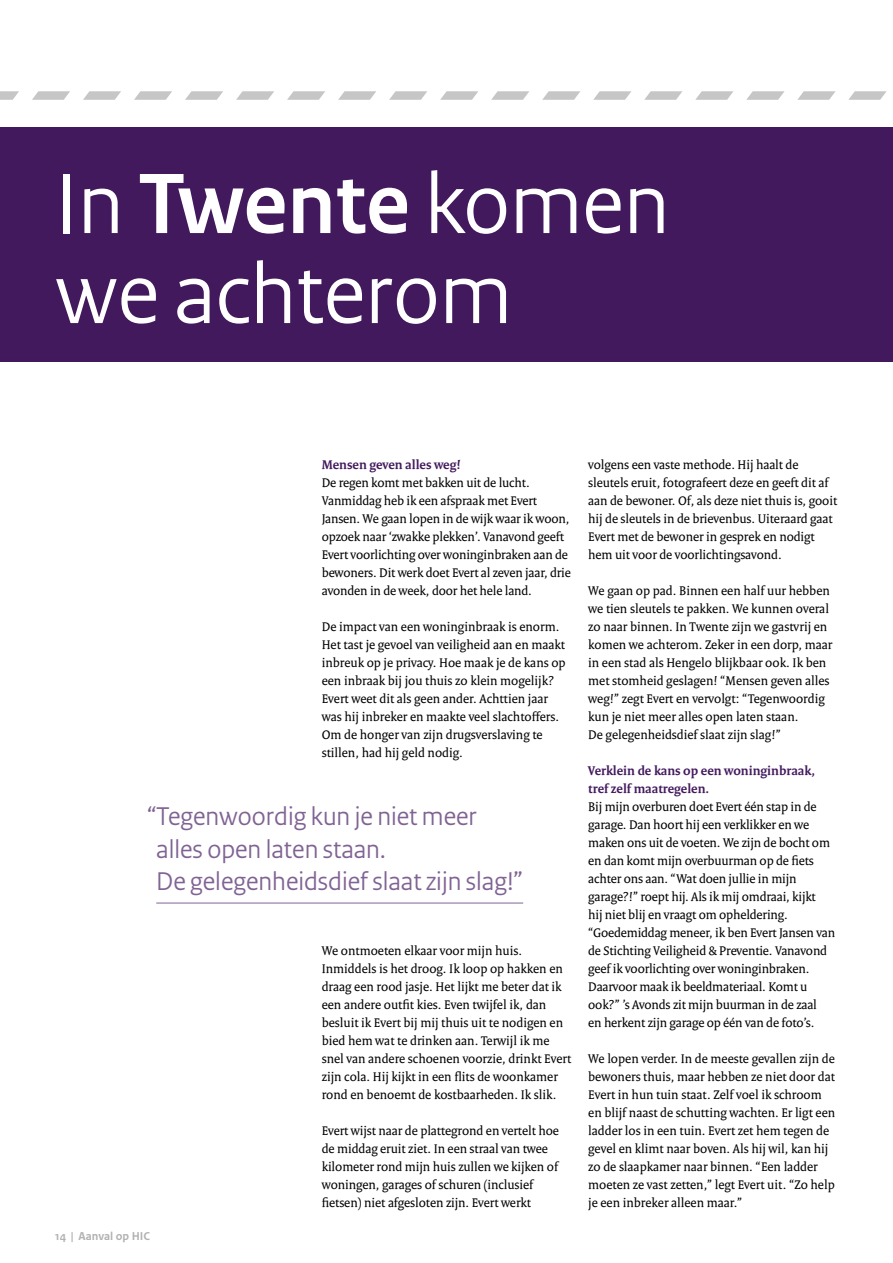
<style>
.page{position:relative;width:893px;height:1263px;background:#fff}
.page>*{position:absolute;margin:0;border:0;box-sizing:border-box;transform-origin:0 0}
._01_RO_basis_voor_ko{font:90px/90px "Rijksoverheid Sans Heading";color:#fff}
.t1{font:27px/32.4px "Rijksoverheid Sans Heading";color:#806393}
._04_RO_basis_voor_br{font:13.5px/18px "Rijksoverheid Serif";color:#000}
._02_RO_basis_voor_al{font:700 13.5px/18px "Rijksoverheid Serif";color:#43195d}
.t2{font:700 12px "Rijksoverheid Sans Text";color:#b2b2b2}
.s1{font-weight:700}
</style>
<div class="page">
<svg style="left:0;top:91px;width:19px;height:9px"></svg>
<svg style="left:32px;top:91px;width:38px;height:9px"></svg>
<svg style="left:83px;top:91px;width:38px;height:9px"></svg>
<svg style="left:134px;top:91px;width:38px;height:9px"></svg>
<svg style="left:185px;top:91px;width:38px;height:9px"></svg>
<svg style="left:236px;top:91px;width:38px;height:9px"></svg>
<svg style="left:287px;top:91px;width:38px;height:9px"></svg>
<svg style="left:338px;top:91px;width:38px;height:9px"></svg>
<svg style="left:389px;top:91px;width:38px;height:9px"></svg>
<svg style="left:440px;top:91px;width:38px;height:9px"></svg>
<svg style="left:491px;top:91px;width:38px;height:9px"></svg>
<svg style="left:542px;top:91px;width:38px;height:9px"></svg>
<svg style="left:593px;top:91px;width:38px;height:9px"></svg>
<svg style="left:644px;top:91px;width:38px;height:9px"></svg>
<svg style="left:695px;top:91px;width:38px;height:9px"></svg>
<svg style="left:746px;top:91px;width:38px;height:9px"></svg>
<svg style="left:797px;top:91px;width:39px;height:9px"></svg>
<svg style="left:848px;top:91px;width:39px;height:9px"></svg>
<hr style="left:156px;top:903px;width:367px;height:1px;background:#806393">
<div style="left:0;top:127px;width:893px;height:234px;background:#43195d"></div>
<p class="_01_RO_basis_voor_ko" style="left:55px;top:160px;width:616px">In <span class="s1">Twente</span> komen we achterom</p>
<p class="_02_RO_basis_voor_al" style="left:322px;top:456px;width:141px">Mensen geven alles weg!</p>
<p class="_04_RO_basis_voor_br" style="left:322px;top:474px;width:251px">De regen komt met bakken uit de lucht.<br>Vanmiddag heb ik een afspraak met Evert Jansen. We gaan lopen in de wijk waar ik woon, opzoek naar ‘zwakke plekken’. Vanavond geeft Evert voorlichting over woninginbraken aan de bewoners. Dit werk doet Evert al zeven jaar, drie avonden in de week, door het hele land.</p>
<p class="_04_RO_basis_voor_br" style="left:322px;top:618px;width:245px">De impact van een woninginbraak is enorm.<br>Het tast je gevoel van veiligheid aan en maakt inbreuk op je privacy. Hoe maak je de kans op een inbraak bij jou thuis zo klein mogelijk?<br>Evert weet dit als geen ander. Achttien jaar was hij inbreker en maakte veel slachtoffers.<br>Om de honger van zijn drugsverslaving te stillen, had hij geld nodig.</p>
<p class="t1" style="left:156px;top:800px;width:368px;text-indent:-10px">“Tegenwoordig kun je niet meer alles open laten staan.<br>De gelegenheidsdief slaat zijn slag!”</p>
<p class="t2" style="left:55px;top:1229px;width:96px">14 | Aanval op HIC</p>
<p class="_04_RO_basis_voor_br" style="left:322px;top:942px;width:251px">We ontmoeten elkaar voor mijn huis.<br>Inmiddels is het droog. Ik loop op hakken en draag een rood jasje. Het lijkt me beter dat ik een andere outfit kies. Even twijfel ik, dan besluit ik Evert bij mij thuis uit te nodigen en bied hem wat te drinken aan. Terwijl ik me snel van andere schoenen voorzie, drinkt Evert zijn cola. Hij kijkt in een flits de woonkamer rond en benoemt de kostbaarheden. Ik slik.</p>
<p class="_04_RO_basis_voor_br" style="left:322px;top:1122px;width:239px">Evert wijst naar de plattegrond en vertelt hoe de middag eruit ziet. In een straal van twee kilometer rond mijn huis zullen we kijken of woningen, garages of schuren (inclusief fietsen) niet afgesloten zijn. Evert werkt</p>
<p class="_04_RO_basis_voor_br" style="left:588px;top:456px;width:250px">volgens een vaste methode. Hij haalt de sleutels eruit, fotografeert deze en geeft dit af aan de bewoner. Of, als deze niet thuis is, gooit hij de sleutels in de brievenbus. Uiteraard gaat Evert met de bewoner in gesprek en nodigt hem uit voor de voorlichtingsavond.</p>
<p class="_04_RO_basis_voor_br" style="left:588px;top:582px;width:246px">We gaan op pad. Binnen een half uur hebben we tien sleutels te pakken. We kunnen overal zo naar binnen. In Twente zijn we gastvrij en komen we achterom. Zeker in een dorp, maar in een stad als Hengelo blijkbaar ook. Ik ben met stomheid geslagen! “Mensen geven alles weg!” zegt Evert en vervolgt: “Tegenwoordig kun je niet meer alles open laten staan.<br>De gelegenheidsdief slaat zijn slag!”</p>
<p class="_02_RO_basis_voor_al" style="left:588px;top:762px;width:228px">Verklein de kans op een woninginbraak, tref zelf maatregelen.</p>
<p class="_04_RO_basis_voor_br" style="left:588px;top:798px;width:248px">Bij mijn overburen doet Evert één stap in de garage. Dan hoort hij een verklikker en we maken ons uit de voeten. We zijn de bocht om en dan komt mijn overbuurman op de fiets achter ons aan. “Wat doen jullie in mijn garage?!” roept hij. Als ik mij omdraai, kijkt<br>hij niet blij en vraagt om opheldering. “Goedemiddag meneer, ik ben Evert Jansen van de Stichting Veiligheid &amp; Preventie. Vanavond geef ik voorlichting over woninginbraken.<br>Daarvoor maak ik beeldmateriaal. Komt u ook?” ’s Avonds zit mijn buurman in de zaal<br>en herkent zijn garage op één van de foto’s.</p>
<p class="_04_RO_basis_voor_br" style="left:588px;top:1050px;width:248px">We lopen verder. In de meeste gevallen zijn de bewoners thuis, maar hebben ze niet door dat Evert in hun tuin staat. Zelf voel ik schroom en blijf naast de schutting wachten. Er ligt een ladder los in een tuin. Evert zet hem tegen de gevel en klimt naar boven. Als hij wil, kan hij zo de slaapkamer naar binnen. “Een ladder moeten ze vast zetten,” legt Evert uit. “Zo help je een inbreker alleen maar.”</p>
</div>
